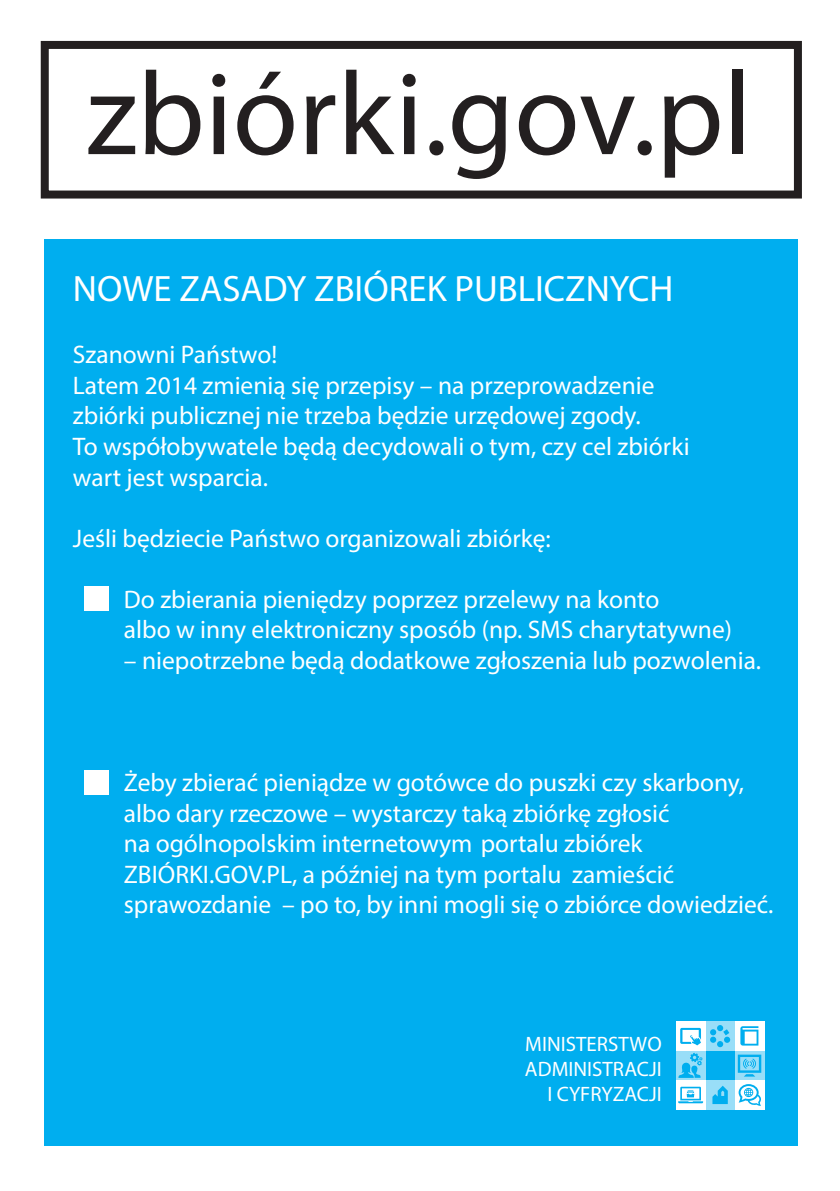
<style>
.page{position:relative;width:840px;height:1191px;background:#fff}
.page>*{position:absolute;margin:0;border:0;box-sizing:border-box;transform-origin:0 0}
.t1{font:118.8px "Myriad Pro";color:#231f20}
.t2{font:36.8px "Myriad Pro";color:#fff}
.t3{font:25.4px/30.6px "Myriad Pro";color:#fff}
.t4{font:20.8px/25px "Myriad Pro";color:#fff;text-align:right}
</style>
<div class="page">
<div style="left:45px;top:239px;width:752px;height:906px;background:#00aeef"></div>
<div style="left:84px;top:586px;width:24px;height:24px;background:#fff"></div>
<div style="left:84px;top:770px;width:24px;height:25px;background:#fff"></div>
<div style="left:41px;top:41px;width:760px;height:157px;border:8px solid #231f20"></div>
<div style="left:705px;top:1080px;width:29px;height:29px;background:#99def8"></div>
<svg style="left:734px;top:1050px;width:29px;height:30px"></svg>
<div style="left:675px;top:1050px;width:30px;height:30px;background:#99def8"></div>
<div style="left:705px;top:1021px;width:29px;height:29px;background:#99def8"></div>
<div style="left:734px;top:1021px;width:29px;height:29px;background:#fff"></div>
<div style="left:675px;top:1021px;width:30px;height:29px;background:#fff"></div>
<div style="left:734px;top:1080px;width:29px;height:29px;background:#fff"></div>
<div style="left:675px;top:1080px;width:30px;height:29px;background:#fff"></div>
<svg style="left:710px;top:1025px;width:19px;height:22px"></svg>
<svg style="left:740px;top:1026px;width:18px;height:19px"></svg>
<svg style="left:680px;top:1028px;width:20px;height:17px"></svg>
<svg style="left:738px;top:1084px;width:22px;height:22px"></svg>
<svg style="left:737px;top:1054px;width:23px;height:22px"></svg>
<svg style="left:678px;top:1086px;width:24px;height:17px"></svg>
<svg style="left:678px;top:1053px;width:24px;height:25px"></svg>
<svg style="left:712px;top:1085px;width:15px;height:19px"></svg>
<h1 class="t1" style="left:86px;top:41px;width:666px">zbiórki.gov.pl</h1>
<h2 class="t2" style="left:73px;top:265px;width:601px">NOWE ZASADY ZBIÓREK PUBLICZNYCH</h2>
<p class="t3" style="left:73px;top:339px;width:618px">Szanowni Państwo!<br>Latem 2014 zmienią się przepisy – na przeprowadzenie zbiórki publicznej nie trzeba będzie urzędowej zgody.<br>To współobywatele będą decydowali o tym, czy cel zbiórki wart jest wsparcia.</p>
<p class="t3" style="left:73px;top:522px;width:479px">Jeśli będziecie Państwo organizowali zbiórkę:</p>
<p class="t3" style="left:124px;top:583px;width:609px">Do zbierania pieniędzy poprzez przelewy na konto<br>albo w inny elektroniczny sposób (np. SMS charytatywne)</p>
<p class="t3" style="left:124px;top:644px;width:638px">– niepotrzebne będą dodatkowe zgłoszenia lub pozwolenia.</p>
<p class="t3" style="left:124px;top:767px;width:650px">Żeby zbierać pieniądze w gotówce do puszki czy skarbony, albo dary rzeczowe – wystarczy taką zbiórkę zgłosić<br>na ogólnopolskim internetowym portalu zbiórek ZBIÓRKI.GOV.PL, a później na tym portalu zamieścić sprawozdanie – po to, by inni mogli się o zbiórce dowiedzieć.</p>
<p class="t4" style="left:524px;top:1031px;width:138px">MINISTERSTWO<br>ADMINISTRACJI<br>I CYFRYZACJI</p>
</div>
